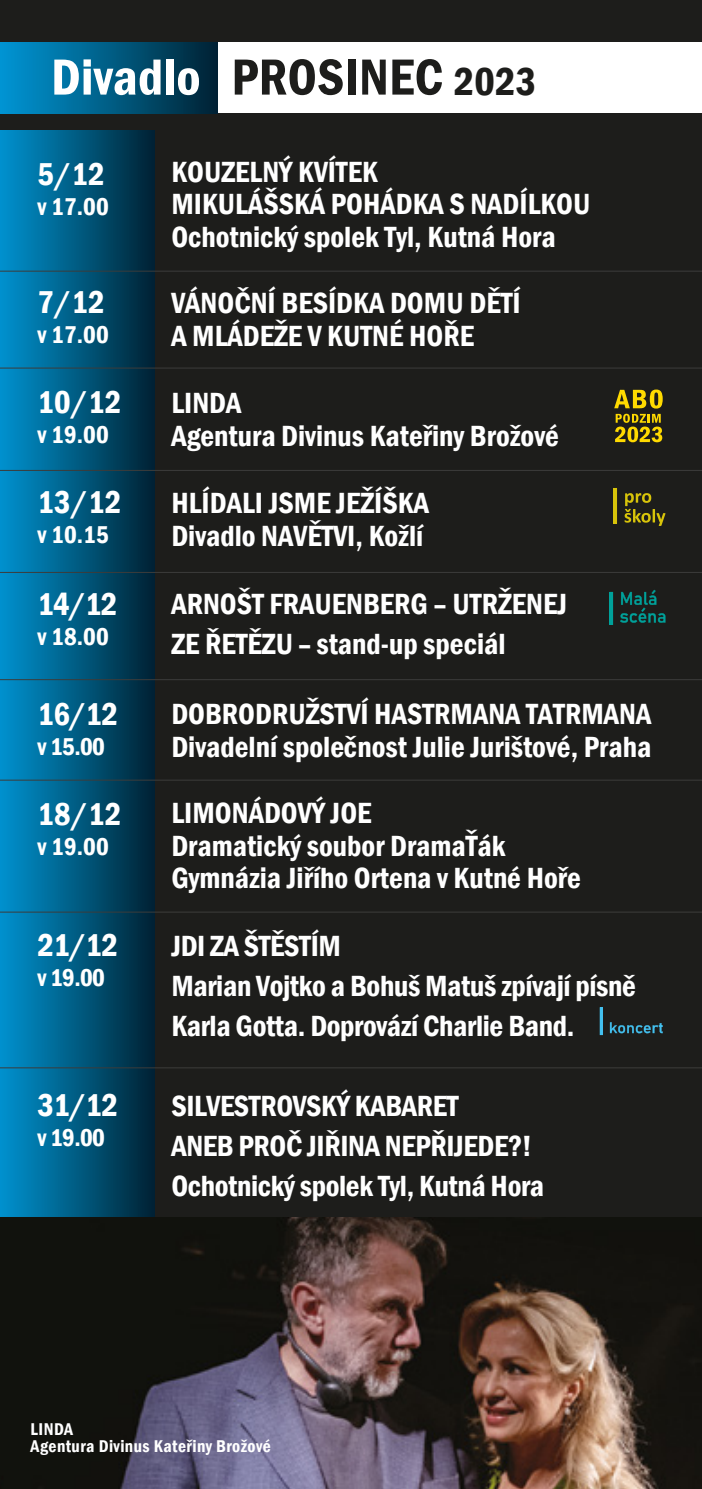
<style>
.page{position:relative;width:702px;height:1489px;background:#fff}
.page>*{position:absolute;margin:0;border:0;box-sizing:border-box;transform-origin:0 0}
.t1{font:600 condensed 52.5px "Franklin Gothic";letter-spacing:.005em;color:#1d1d1b}
.t2{font:600 condensed 32.5px "Franklin Gothic";letter-spacing:-.015em;color:#fff}
.t3{font:600 condensed 30px/32.5px "Franklin Gothic";color:#fff}
.t4{font:600 condensed 25px "Franklin Gothic";color:#fff}
.t5{font:600 condensed 17.5px/17.5px "Franklin Gothic";letter-spacing:.025em;color:#fff}
.s1{color:#fff}
.s2{font-size:40px}
</style>
<div class="page">
<img style="left:0;top:1215px;width:702px;height:273px">
<div style="left:0;top:0;width:702px;height:1215px;background:#1d1d1b"></div>
<div style="left:0;top:131px;width:154px;height:1084px;background:linear-gradient(to right,#0093d0,#002435)"></div>
<div style="left:209px;top:43px;width:493px;height:70px;background:#fff"></div>
<div style="left:0;top:43px;width:218px;height:70px;background:linear-gradient(to right,#0097d6,#002334)"></div>
<hr style="left:0;top:271px;width:702px;height:1px;background:#3c3c3b">
<hr style="left:0;top:367px;width:702px;height:1px;background:#3c3c3b">
<hr style="left:0;top:470px;width:702px;height:1px;background:#3c3c3b">
<hr style="left:0;top:572px;width:702px;height:1px;background:#3c3c3b">
<hr style="left:0;top:779px;width:702px;height:1px;background:#3c3c3b">
<hr style="left:0;top:911px;width:702px;height:1px;background:#3c3c3b">
<hr style="left:0;top:679px;width:702px;height:1px;background:#3c3c3b">
<hr style="left:0;top:1067px;width:702px;height:1px;background:#3c3c3b">
<svg style="left:610px;top:1022px;width:52px;height:11px"></svg>
<svg style="left:599px;top:1007px;width:4px;height:28px"></svg>
<svg style="left:614px;top:389px;width:48px;height:19px"></svg>
<svg style="left:615px;top:414px;width:47px;height:28px"></svg>
<svg style="left:610px;top:589px;width:55px;height:33px"></svg>
<hr style="left:609px;top:592px;width:4px;height:33px;background:#00a19a">
<hr style="left:613px;top:488px;width:4px;height:35px;background:#d8c40a">
<svg style="left:624px;top:493px;width:41px;height:33px"></svg>
<h1 class="t1" style="left:51px;top:42px;width:487px"><span class="s1">Divadlo</span> PROSINEC <span class="s2">2023</span></h1>
<p class="t2" style="left:38px;top:152px;width:68px">5/12</p>
<p class="t4" style="left:38px;top:190px;width:73px">v 17.00</p>
<p class="t2" style="left:38px;top:280px;width:68px">7/12</p>
<p class="t4" style="left:38px;top:317px;width:73px">v 17.00</p>
<p class="t2" style="left:38px;top:380px;width:85px">10/12</p>
<p class="t4" style="left:38px;top:417px;width:73px">v 19.00</p>
<p class="t2" style="left:38px;top:480px;width:85px">13/12</p>
<p class="t4" style="left:38px;top:517px;width:73px">v 10.15</p>
<p class="t2" style="left:38px;top:582px;width:81px">14/12</p>
<p class="t4" style="left:38px;top:620px;width:73px">v 18.00</p>
<p class="t2" style="left:38px;top:692px;width:82px">16/12</p>
<p class="t4" style="left:38px;top:730px;width:69px">v 15.00</p>
<p class="t2" style="left:38px;top:792px;width:85px">18/12</p>
<p class="t4" style="left:38px;top:830px;width:73px">v 19.00</p>
<p class="t2" style="left:38px;top:922px;width:82px">21/12</p>
<p class="t4" style="left:38px;top:960px;width:69px">v 19.00</p>
<p class="t2" style="left:38px;top:1082px;width:82px">31/12</p>
<p class="t4" style="left:38px;top:1120px;width:69px">v 19.00</p>
<p class="t3" style="left:171px;top:155px;width:420px">KOUZELNÝ KVÍTEK<br>MIKULÁŠSKÁ POHÁDKA S NADÍLKOU<br>Ochotnický spolek Tyl, Kutná Hora</p>
<p class="t3" style="left:171px;top:286px;width:351px">VÁNOČNÍ BESÍDKA DOMU DĚTÍ<br>A MLÁDEŽE V KUTNÉ HOŘE</p>
<p class="t3" style="left:171px;top:386px;width:389px">LINDA<br>Agentura Divinus Kateřiny Brožové</p>
<p class="t3" style="left:171px;top:486px;width:259px">HLÍDALI JSME JEŽÍŠKA<br>Divadlo NAVĚTVI, Kožlí</p>
<p class="t3" style="left:171px;top:584px;width:397px;line-height:40px">ARNOŠT FRAUENBERG – UTRŽENEJ<br>ZE ŘETĚZU – stand-up speciál</p>
<p class="t3" style="left:171px;top:697px;width:481px">DOBRODRUŽSTVÍ HASTRMANA TATRMANA<br>Divadelní společnost Julie Jurištové, Praha</p>
<p class="t3" style="left:171px;top:796px;width:411px">LIMONÁDOVÝ JOE<br>Dramatický soubor DramaŤák<br>Gymnázia Jiřího Ortena v Kutné Hoře</p>
<p class="t3" style="left:171px;top:925px;width:466px;line-height:40px">JDI ZA ŠTĚSTÍM<br>Marian Vojtko a Bohuš Matuš zpívají písně<br>Karla Gotta. Doprovází Charlie Band.</p>
<p class="t3" style="left:171px;top:1085px;width:374px;line-height:40px">SILVESTROVSKÝ KABARET<br>ANEB PROČ JIŘINA NEPŘIJEDE?!<br>Ochotnický spolek Tyl, Kutná Hora</p>
<p class="t5" style="left:31px;top:1419px;width:241px">LINDA<br>Agentura Divinus Kateřiny Brožové</p>
</div>
